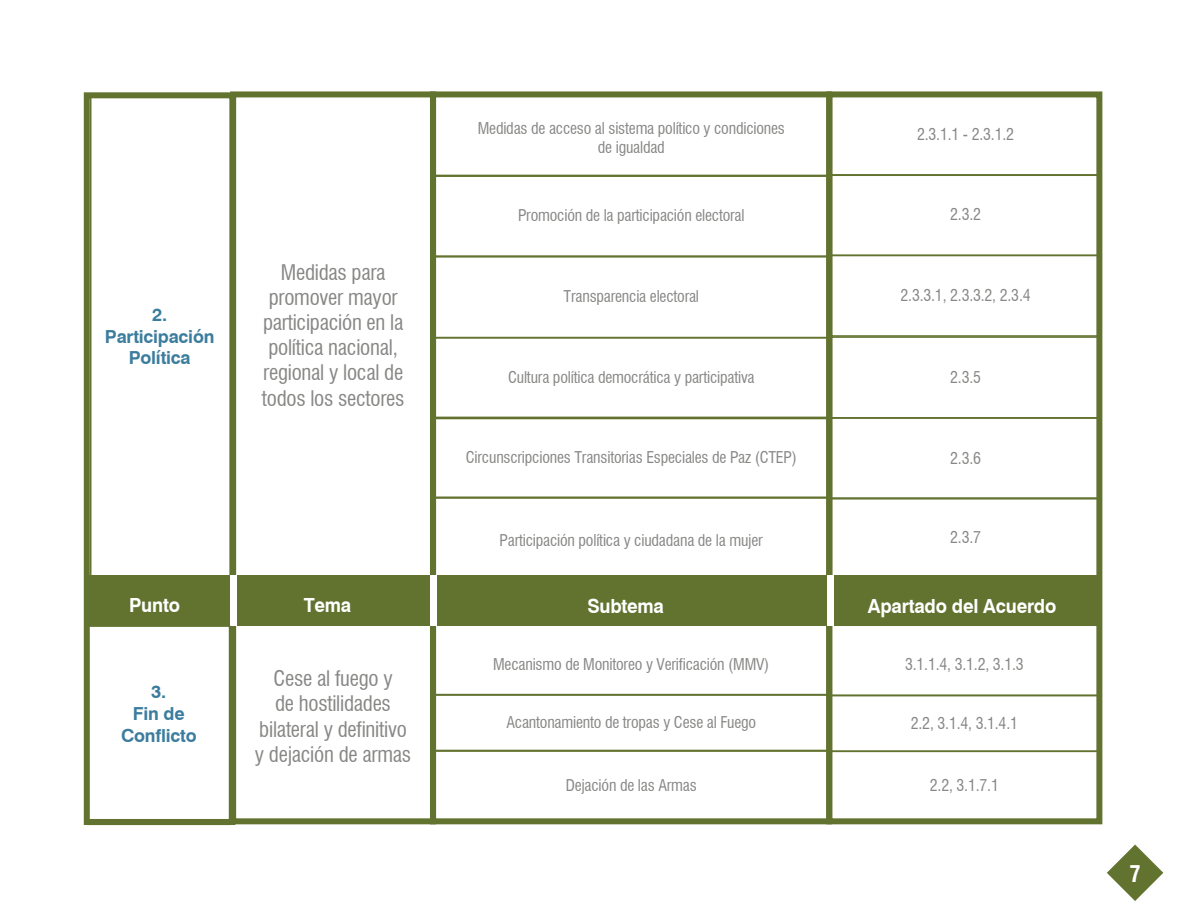
<style>
.page{position:relative;width:1188px;height:918px;background:#fff}
.page>*{position:absolute;margin:0;border:0;box-sizing:border-box;transform-origin:0 0}
.t1{font:700 condensed 22.5px "Swiss 721 BT";color:#fff}
.t2{font:condensed 21px/25.2px "Swiss 721 BT";letter-spacing:-.01em;color:#878786;text-align:center}
.t3{font:700 19.5px "Swiss 721 BT";letter-spacing:-.01em;color:#fff;scale:.95 1}
.t4{font:700 18px/21.6px "Swiss 721 BT";letter-spacing:-.01em;color:#3c7d9e;text-align:center}
.t5{font:condensed 15.9px/19px "Swiss 721 BT";letter-spacing:-.01em;color:#878786;text-align:center}
</style>
<div class="page">
<svg style="left:1107px;top:845px;width:56px;height:56px"></svg>
<div style="left:84px;top:92px;width:151px;height:733px;border:6px solid #627330"></div>
<div style="left:230px;top:91px;width:206px;height:733px;border:6px solid #627330"></div>
<div style="left:430px;top:91px;width:402px;height:733px;border:6px solid #627330"></div>
<div style="left:826px;top:91px;width:276px;height:733px;border:6px solid #627330"></div>
<div style="left:431px;top:95px;width:400px;height:82px;border:2px solid #627330"></div>
<div style="left:431px;top:497px;width:400px;height:82px;border:2px solid #627330"></div>
<div style="left:431px;top:417px;width:400px;height:82px;border:2px solid #627330"></div>
<div style="left:431px;top:337px;width:400px;height:82px;border:2px solid #627330"></div>
<div style="left:431px;top:256px;width:400px;height:82px;border:2px solid #627330"></div>
<div style="left:431px;top:175px;width:400px;height:82px;border:2px solid #627330"></div>
<div style="left:831px;top:94px;width:269px;height:82px;border:2px solid #627330"></div>
<div style="left:831px;top:497px;width:269px;height:82px;border:2px solid #627330"></div>
<div style="left:831px;top:417px;width:269px;height:83px;border:2px solid #627330"></div>
<div style="left:831px;top:336px;width:269px;height:83px;border:2px solid #627330"></div>
<div style="left:831px;top:255px;width:269px;height:82px;border:2px solid #627330"></div>
<div style="left:831px;top:174px;width:269px;height:82px;border:2px solid #627330"></div>
<div style="left:233px;top:93px;width:200px;height:486px;border:2px solid #627330"></div>
<div style="left:431px;top:624px;width:400px;height:71px;border:2px solid #627330"></div>
<div style="left:830px;top:625px;width:269px;height:71px;border:2px solid #627330"></div>
<div style="left:90px;top:94px;width:143px;height:486px;border:2px solid #627330"></div>
<div style="left:85px;top:575px;width:1017px;height:51px;background:#627330"></div>
<div style="left:827px;top:575px;width:6px;height:51px;background:#fff"></div>
<div style="left:431px;top:575px;width:6px;height:51px;background:#fff"></div>
<div style="left:230px;top:575px;width:7px;height:51px;background:#fff"></div>
<div style="left:87px;top:625px;width:143px;height:200px;border:2px solid #627330"></div>
<div style="left:431px;top:694px;width:400px;height:58px;border:2px solid #627330"></div>
<div style="left:828px;top:695px;width:273px;height:57px;border:2px solid #627330"></div>
<div style="left:431px;top:750px;width:400px;height:71px;border:2px solid #627330"></div>
<div style="left:830px;top:750px;width:269px;height:72px;border:2px solid #627330"></div>
<p class="t5" style="left:478px;top:119px;width:309px">Medidas de acceso al sistema político y condiciones de igualdad</p>
<p class="t5" style="left:917px;top:125px;width:98px">2.3.1.1 - 2.3.1.2</p>
<p class="t4" style="left:105px;top:304px;width:111px">2.<br>Participación<br>Política</p>
<h2 class="t2" style="left:262px;top:259px;width:144px">Medidas para promover mayor participación en la política nacional, regional y local de todos los sectores</h2>
<p class="t5" style="left:518px;top:206px;width:228px">Promoción de la participación electoral</p>
<p class="t5" style="left:950px;top:205px;width:32px">2.3.2</p>
<p class="t5" style="left:564px;top:286px;width:137px">Transparencia electoral</p>
<p class="t5" style="left:901px;top:285px;width:132px">2.3.3.1, 2.3.3.2, 2.3.4</p>
<p class="t5" style="left:508px;top:368px;width:248px">Cultura política democrática y participativa</p>
<p class="t5" style="left:950px;top:367px;width:32px">2.3.5</p>
<p class="t5" style="left:466px;top:447px;width:332px">Circunscripciones Transitorias Especiales de Paz (CTEP)</p>
<p class="t5" style="left:950px;top:448px;width:32px">2.3.6</p>
<p class="t5" style="left:500px;top:530px;width:265px">Participación política y ciudadana de la mujer</p>
<p class="t5" style="left:950px;top:528px;width:32px">2.3.7</p>
<p class="t3" style="left:129px;top:593px;width:55px">Punto</p>
<p class="t3" style="left:304px;top:593px;width:52px">Tema</p>
<p class="t3" style="left:587px;top:594px;width:82px">Subtema</p>
<p class="t3" style="left:868px;top:594px;width:200px">Apartado del Acuerdo</p>
<p class="t4" style="left:121px;top:681px;width:77px">3.<br>Fin de<br>Conflicto</p>
<h2 class="t2" style="left:255px;top:666px;width:158px">Cese al fuego y<br>de hostilidades bilateral y definitivo y dejación de armas</h2>
<p class="t5" style="left:493px;top:655px;width:278px">Mecanismo de Monitoreo y Verificación (MMV)</p>
<p class="t5" style="left:905px;top:655px;width:120px">3.1.1.4, 3.1.2, 3.1.3</p>
<p class="t5" style="left:506px;top:713px;width:251px">Acantonamiento de tropas y Cese al Fuego</p>
<p class="t5" style="left:911px;top:713px;width:109px">2.2, 3.1.4, 3.1.4.1</p>
<p class="t5" style="left:566px;top:775px;width:133px">Dejación de las Armas</p>
<p class="t5" style="left:930px;top:776px;width:71px">2.2, 3.1.7.1</p>
<h1 class="t1" style="left:1130px;top:860px;width:13px">7</h1>
</div>
